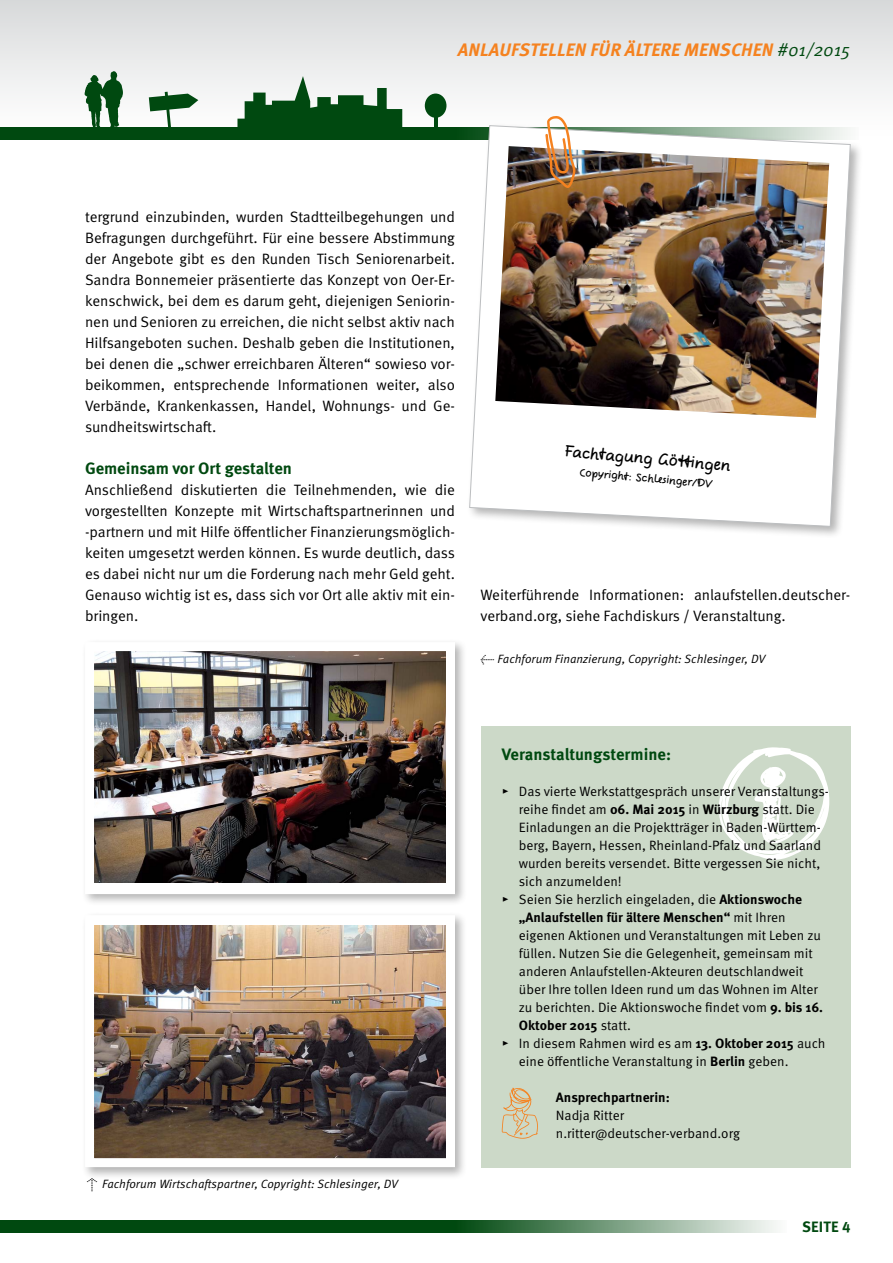
<style>
.page{position:relative;width:893px;height:1263px;background:#fff}
.page>*{position:absolute;margin:0;border:0;box-sizing:border-box;transform-origin:0 0}
.t1{font:italic 700 18px "Meta OT";letter-spacing:.01em;color:#f58220}
.Copy{font:700 16.5px "Meta OT";letter-spacing:-.005em;color:#004910}
.Kasten{font:700 16.5px "Meta OT";letter-spacing:-.005em;color:#004910}
.Copy-2{font:15px/21px "Meta OT Norm";letter-spacing:-.005em;color:#000;text-align:justify}
.t2{font:15px "Comic Jens";color:#000}
.t3{font:700 15px "Meta OT";letter-spacing:.01em;color:#004910}
.Kasten-2{font:13.5px/18px "Meta OT Norm";color:#000}
.Kasten-3{font:700 13.5px "Meta OT";color:#000}
.t4{font:12px "Meta OT Norm Ita";color:#000}
.t5{font:10.5px "Comic Jens";color:#000}
.s1{font-family:"Meta OT Norm Ita";font-weight:400;font-style:normal;color:#004910}
.s2{font-family:"Meta OT";font-weight:700}
</style>
<div class="page">
<div style="left:0;top:1220px;width:455px;height:13px;background:#004910"></div>
<svg style="left:455px;top:1220px;width:322px;height:13px;background:#7a9f82"></svg>
<div style="left:0;top:0;width:893px;height:191px;background:linear-gradient(to bottom,#dcddde,#fff)"></div>
<div style="left:0;top:128px;width:455px;height:12px;background:#004910"></div>
<div style="left:455px;top:128px;width:404px;height:12px;background:#004910"></div>
<svg style="left:237px;top:76px;width:165px;height:52px"></svg>
<div style="left:425px;top:94px;width:21px;height:24px;background:#004910;border-radius:50%"></div>
<hr style="left:434px;top:115px;width:4px;height:17px;background:#004910">
<svg style="left:149px;top:92px;width:49px;height:36px"></svg>
<svg style="left:85px;top:71px;width:38px;height:57px"></svg>
<div style="left:81px;top:911px;width:386px;height:269px;background:#000;opacity:.3"></div>
<img style="left:95px;top:926px;width:350px;height:231px">
<div style="left:481px;top:726px;width:369px;height:441px;background:#ccd9c8"></div>
<svg style="left:718px;top:747px;width:111px;height:113px"></svg>
<svg style="left:502px;top:1087px;width:36px;height:52px"></svg>
<div style="left:466px;top:122px;width:397px;height:417px;background:#000;opacity:.3"></div>
<svg style="left:469px;top:125px;width:382px;height:402px"></svg>
<img style="left:495px;top:146px;width:334px;height:272px">
<img style="left:545px;top:116px;width:30px;height:72px">
<div style="left:81px;top:638px;width:386px;height:269px;background:#000;opacity:.3"></div>
<img style="left:95px;top:652px;width:350px;height:230px">
<p class="t1" style="left:458px;top:39px;width:394px">ANLAUFSTELLEN FÜR ÄLTERE MENSCHEN <span class="s1">#01/2015</span></p>
<p class="Copy-2" style="left:85px;top:207px;width:372px">tergrund einzubinden, wurden Stadtteilbegehungen und Befragungen durchgeführt. Für eine bessere Abstimmung der Angebote gibt es den Runden Tisch Seniorenarbeit.<br>Sandra Bonnemeier präsentierte das Konzept von Oer-Er&shy;kenschwick, bei dem es darum geht, diejenigen Seniorin&shy;nen und Senioren zu erreichen, die nicht selbst aktiv nach Hilfsangeboten suchen. Deshalb geben die Institutionen, bei denen die „schwer erreichbaren Älteren“ sowieso vor&shy;beikommen, entsprechende Informationen weiter, also Verbände, Krankenkassen, Handel, Wohnungs- und Ge&shy;sundheitswirtschaft.</p>
<p class="Copy" style="left:85px;top:458px;width:208px">Gemeinsam vor Ort gestalten</p>
<p class="Copy-2" style="left:85px;top:480px;width:372px">Anschließend diskutierten die Teilnehmenden, wie die vorgestellten Konzepte mit Wirtschaftspartnerinnen und -partnern und mit Hilfe öffentlicher Finanzierungsmöglich&shy;keiten umgesetzt werden können. Es wurde deutlich, dass es dabei nicht nur um die Forderung nach mehr Geld geht.<br>Genauso wichtig ist es, dass sich vor Ort alle aktiv mit ein&shy;bringen.</p>
<p class="t2" style="left:566px;top:442px;width:168px;rotate:5deg">Fachtagung Gött ingen</p>
<p class="t5" style="left:580px;top:465px;width:135px;rotate:5deg">Copyright: Schle singer/DV</p>
<p class="Copy-2" style="left:480px;top:585px;width:371px">Weiterführende Informationen: anlaufstellen.deutscher&shy;verband.org, siehe Fachdiskurs / Veranstaltung.</p>
<p class="t4" style="left:481px;top:652px;width:286px">← Fachforum Finanzierung, Copyright: Schlesinger, DV</p>
<p class="t4" style="left:85px;top:1176px;width:314px">↑ Fachforum Wirtschaftspartner, Copyright: Schlesinger, DV</p>
<p class="Kasten" style="left:502px;top:744px;width:171px">Veranstaltungstermine:</p>
<p class="Kasten-2" style="left:519px;top:782px;width:311px;text-indent:-17px">▸ Das vierte Werkstattgespräch unserer Veranstaltungs&shy;reihe findet am <span class="s2">06. Mai 2015</span> in <span class="s2">Würzburg</span> statt. Die Einladungen an die Projektträger in Baden-Württem&shy;berg, Bayern, Hessen, Rheinland-Pfalz und Saarland wurden bereits versendet. Bitte vergessen Sie nicht, sich anzumelden!</p>
<p class="Kasten-2" style="left:519px;top:890px;width:304px;text-indent:-17px">▸ Seien Sie herzlich eingeladen, die <span class="s2">Aktionswoche „Anlaufstellen für ältere Menschen“</span> mit Ihren eigenen Aktionen und Veranstaltungen mit Leben zu füllen. Nutzen Sie die Gelegenheit, gemeinsam mit anderen Anlaufstellen-Akteuren deutschlandweit über Ihre tollen Ideen rund um das Wohnen im Alter zu berichten. Die Aktionswoche findet vom <span class="s2">9. bis 16.<br>Oktober 2015</span> statt.</p>
<p class="Kasten-2" style="left:519px;top:1034px;width:308px;text-indent:-17px">▸ In diesem Rahmen wird es am <span class="s2">13. Oktober 2015</span> auch eine öffentliche Veranstaltung in <span class="s2">Berlin</span> geben.</p>
<p class="Kasten-3" style="left:556px;top:1089px;width:115px">Ansprechpartnerin:</p>
<p class="Kasten-2" style="left:556px;top:1106px;width:70px">Nadja Ritter</p>
<p class="Kasten-2" style="left:556px;top:1124px;width:186px">n.ritter@deutscher-verband.org</p>
<p class="t3" style="left:802px;top:1217px;width:50px">SEITE 4</p>
</div>
